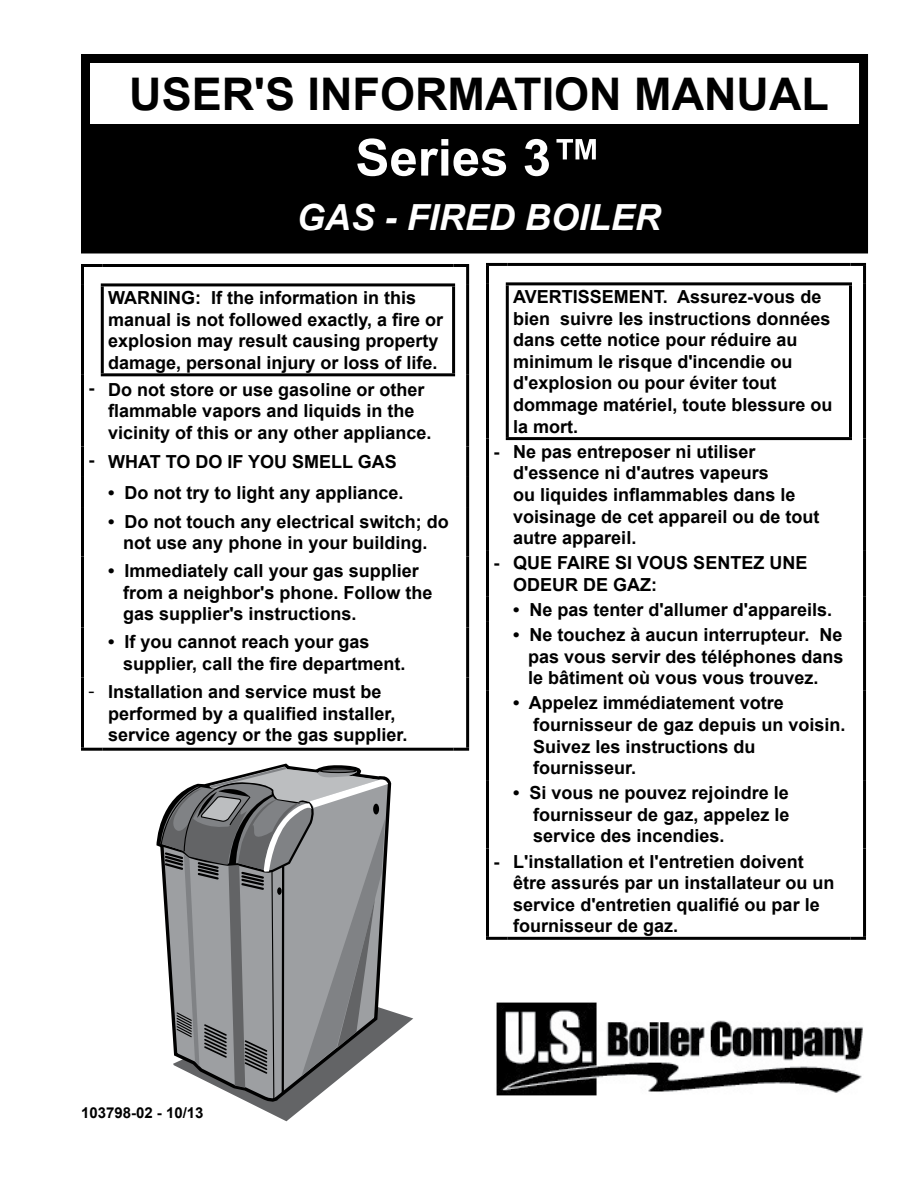
<style>
.page{position:relative;width:918px;height:1188px;background:#fff}
.page>*{position:absolute;margin:0;border:0;box-sizing:border-box;transform-origin:0 0}
.t1{font:700 51px "Arial";color:#fff}
.t2{font:700 45px "Arial";color:#000}
.t3{font:italic 700 36px "Arial";color:#fff}
.t4{font:700 18px/21.6px "Arial";color:#000}
.t5{font:700 15px "Arial";color:#000}
.s1{font-weight:400}
</style>
<div class="page">
<hr style="left:81px;top:375px;width:3px;height:72px;background:#000">
<hr style="left:81px;top:447px;width:3px;height:30px;background:#000">
<hr style="left:81px;top:477px;width:3px;height:30px;background:#000">
<hr style="left:81px;top:264px;width:21px;height:3px;background:#000">
<hr style="left:81px;top:267px;width:3px;height:18px;background:#000">
<hr style="left:102px;top:264px;width:352px;height:3px;background:#000">
<hr style="left:454px;top:264px;width:15px;height:3px;background:#000">
<hr style="left:466px;top:267px;width:3px;height:18px;background:#000">
<hr style="left:81px;top:285px;width:3px;height:90px;background:#000">
<hr style="left:101px;top:283px;width:354px;height:3px;background:#000">
<hr style="left:101px;top:286px;width:3px;height:87px;background:#000">
<hr style="left:452px;top:286px;width:3px;height:87px;background:#000">
<hr style="left:466px;top:285px;width:3px;height:90px;background:#000">
<hr style="left:101px;top:373px;width:354px;height:3px;background:#000">
<hr style="left:466px;top:375px;width:3px;height:72px;background:#000">
<hr style="left:466px;top:447px;width:3px;height:30px;background:#000">
<hr style="left:466px;top:477px;width:3px;height:30px;background:#000">
<hr style="left:81px;top:507px;width:3px;height:50px;background:#000">
<hr style="left:466px;top:507px;width:3px;height:50px;background:#000">
<hr style="left:81px;top:557px;width:3px;height:70px;background:#000">
<hr style="left:466px;top:557px;width:3px;height:70px;background:#000">
<hr style="left:81px;top:627px;width:3px;height:50px;background:#000">
<hr style="left:466px;top:627px;width:3px;height:50px;background:#000">
<hr style="left:81px;top:677px;width:3px;height:71px;background:#000">
<hr style="left:466px;top:677px;width:3px;height:71px;background:#000">
<hr style="left:81px;top:748px;width:21px;height:3px;background:#000">
<hr style="left:102px;top:748px;width:352px;height:3px;background:#000">
<hr style="left:454px;top:748px;width:15px;height:3px;background:#000">
<hr style="left:486px;top:439px;width:3px;height:111px;background:#000">
<hr style="left:486px;top:550px;width:3px;height:47px;background:#000">
<hr style="left:486px;top:597px;width:3px;height:25px;background:#000">
<hr style="left:486px;top:263px;width:21px;height:3px;background:#000">
<hr style="left:486px;top:266px;width:3px;height:18px;background:#000">
<hr style="left:507px;top:263px;width:344px;height:3px;background:#000">
<hr style="left:850px;top:263px;width:16px;height:3px;background:#000">
<hr style="left:863px;top:266px;width:3px;height:18px;background:#000">
<hr style="left:486px;top:284px;width:3px;height:155px;background:#000">
<hr style="left:506px;top:282px;width:346px;height:3px;background:#000">
<hr style="left:506px;top:285px;width:3px;height:152px;background:#000">
<hr style="left:849px;top:285px;width:3px;height:152px;background:#000">
<hr style="left:863px;top:284px;width:3px;height:155px;background:#000">
<hr style="left:506px;top:437px;width:346px;height:3px;background:#000">
<hr style="left:863px;top:439px;width:3px;height:111px;background:#000">
<hr style="left:863px;top:550px;width:3px;height:47px;background:#000">
<hr style="left:863px;top:597px;width:3px;height:25px;background:#000">
<hr style="left:486px;top:622px;width:3px;height:68px;background:#000">
<hr style="left:863px;top:622px;width:3px;height:68px;background:#000">
<hr style="left:486px;top:690px;width:3px;height:90px;background:#000">
<hr style="left:863px;top:690px;width:3px;height:90px;background:#000">
<hr style="left:486px;top:780px;width:3px;height:68px;background:#000">
<hr style="left:863px;top:780px;width:3px;height:68px;background:#000">
<hr style="left:486px;top:848px;width:3px;height:89px;background:#000">
<hr style="left:863px;top:848px;width:3px;height:89px;background:#000">
<hr style="left:486px;top:937px;width:21px;height:3px;background:#000">
<hr style="left:507px;top:937px;width:344px;height:3px;background:#000">
<hr style="left:850px;top:937px;width:16px;height:3px;background:#000">
<img style="left:496px;top:1002px;width:367px;height:94px">
<svg style="left:157px;top:765px;width:256px;height:356px"></svg>
<svg style="left:320px;top:769px;width:36px;height:4px"></svg>
<div style="left:320px;top:768px;width:37px;height:5px;border:1px solid #000;border-radius:50%"></div>
<div style="left:90px;top:124px;width:778px;height:120px;background:#000"></div>
<div style="left:81px;top:54px;width:787px;height:200px;border:9px solid #000"></div>
<h2 class="t2" style="left:129px;top:64px;width:701px">USER'S INFORMATION MANUAL</h2>
<h1 class="t1" style="left:355px;top:124px;width:248px">Series 3™</h1>
<h3 class="t3" style="left:297px;top:193px;width:366px">GAS - FIRED BOILER</h3>
<p class="t4" style="left:108px;top:287px;width:336px">WARNING: If the information in this manual is not followed exactly, a fire or explosion may result causing property damage, personal injury or loss of life.</p>
<p class="t4" style="left:108px;top:379px;width:325px;text-indent:-20px">- Do not store or use gasoline or other flammable vapors and liquids in the vicinity of this or any other appliance.</p>
<p class="t4" style="left:88px;top:452px;width:310px">- WHAT TO DO IF YOU SMELL GAS</p>
<p class="t4" style="left:108px;top:482px;width:297px">• Do not try to light any appliance.</p>
<p class="t4" style="left:108px;top:511px;width:342px;text-align:center">• Do not touch any electrical switch; do not use any phone in your building.</p>
<p class="t4" style="left:123px;top:560px;width:311px;text-indent:-15px">• Immediately call your gas supplier from a neighbor's phone. Follow the gas supplier's instructions.</p>
<p class="t4" style="left:123px;top:632px;width:284px;text-indent:-15px">• If you cannot reach your gas supplier, call the fire department.</p>
<p class="t4" style="left:108px;top:682px;width:301px;text-indent:-20px"><span class="s1">-</span> Installation and service must be performed by a qualified installer, service agency or the gas supplier.</p>
<p class="t4" style="left:513px;top:286px;width:321px">AVERTISSEMENT. Assurez-vous de bien suivre les instructions données dans cette notice pour réduire au minimum le risque d'incendie ou d'explosion ou pour éviter tout dommage matériel, toute blessure ou la mort.</p>
<p class="t4" style="left:513px;top:441px;width:308px;text-indent:-20px">- Ne pas entreposer ni utiliser d'essence ni d'autres vapeurs<br>ou liquides inflammables dans le voisinage de cet appareil ou de tout autre appareil.</p>
<p class="t4" style="left:513px;top:553px;width:296px;text-indent:-20px">- QUE FAIRE SI VOUS SENTEZ UNE<br>ODEUR DE GAZ:</p>
<p class="t4" style="left:513px;top:599px;width:320px">• Ne pas tenter d'allumer d'appareils.</p>
<p class="t4" style="left:528px;top:624px;width:317px;text-align:justify;text-indent:-15px">• Ne touchez à aucun interrupteur. Ne pas vous servir des téléphones dans le bâtiment où vous vous trouvez.</p>
<p class="t4" style="left:533px;top:693px;width:314px;text-indent:-20px">• Appelez immédiatement votre fournisseur de gaz depuis un voisin.<br>Suivez les instructions du fournisseur.</p>
<p class="t4" style="left:533px;top:783px;width:258px;text-align:justify;text-indent:-20px">• Si vous ne pouvez rejoindre le fournisseur de gaz, appelez le service des incendies.</p>
<p class="t4" style="left:513px;top:851px;width:323px;text-indent:-20px">- L'installation et I'entretien doivent être assurés par un installateur ou un service d'entretien qualifié ou par le fournisseur de gaz.</p>
<p class="t5" style="left:81px;top:1103px;width:124px">103798-02 - 10/13</p>
</div>
